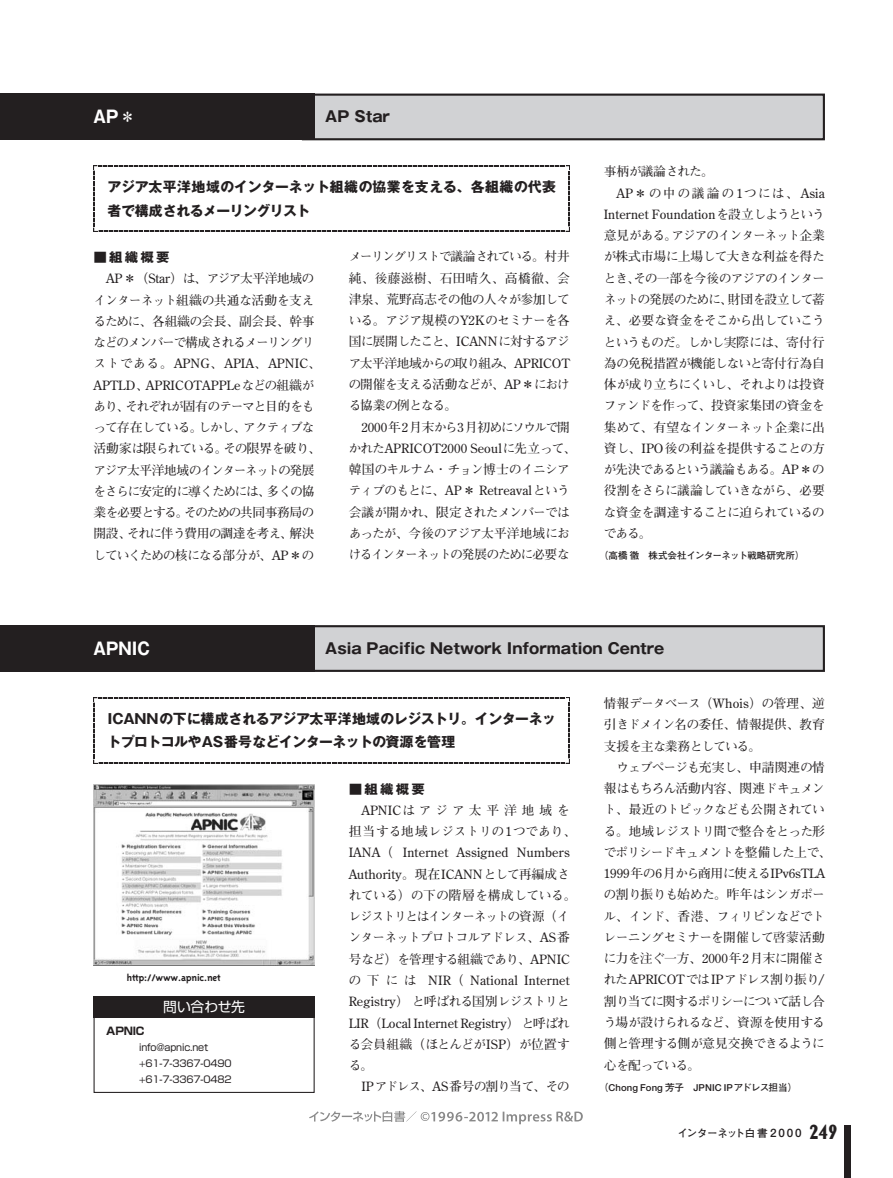
<style>
.page{position:relative;width:893px;height:1178px;background:#fff}
.page>*{position:absolute;margin:0;border:0;box-sizing:border-box;transform-origin:0 0}
.t1{font:700 16.95px "Gothic MB101";color:#fff;scale:.9 1}
.t2{font:700 14.85px "Gothic MB101";color:#231f20}
.t3{font:700 13.8px/23.4px "Gothic MB101";letter-spacing:-.03em;color:#231f20}
.t4{font:700 13.8px/23.4px "Gothic MB101";letter-spacing:-.01em;color:#231f20}
.t5{font:13.8px "Shin Go";letter-spacing:-.035em;color:#fff}
.t6{font:700 12.75px "Futo Min A101";letter-spacing:-.03em;color:#231f20}
.t7{font:700 12.75px "Futo Min A101";letter-spacing:.015em;color:#231f20}
.t8{font:700 12.75px "Futo Min A101";letter-spacing:-.065em;color:#231f20}
.t9{font:700 12.75px "Futo Min A101";letter-spacing:-.07em;color:#231f20}
.t10{font:700 12.75px "Futo Min A101";letter-spacing:-.08em;color:#231f20}
.t11{font:700 12.75px "Futo Min A101";letter-spacing:.005em;color:#231f20}
.t12{font:700 12.75px "Futo Min A101";letter-spacing:-.01em;color:#231f20}
.t13{font:700 12.75px "Futo Min A101";letter-spacing:-.09em;color:#231f20}
.t14{font:700 12.75px "Futo Min A101";letter-spacing:.01em;color:#231f20}
.t15{font:700 12.75px "Futo Min A101";letter-spacing:-.005em;color:#231f20}
.t16{font:700 12.75px "Futo Min A101";letter-spacing:-.115em;color:#231f20}
.t17{font:700 12.75px "Futo Min A101";letter-spacing:-.1em;color:#231f20}
.t18{font:700 12.75px "Futo Min A101";letter-spacing:-.075em;color:#231f20}
.t19{font:700 12.75px "Futo Min A101";letter-spacing:-.11em;color:#231f20}
.t20{font:700 12.75px "Futo Min A101";letter-spacing:-.095em;color:#231f20}
.t21{font:700 12.75px "Futo Min A101";letter-spacing:-.085em;color:#231f20}
.t22{font:700 12.75px "Futo Min A101";letter-spacing:-.125em;color:#231f20}
.t23{font:700 12.75px "Futo Min A101";letter-spacing:-.105em;color:#231f20}
.t24{font:700 12.75px "Futo Min A101";letter-spacing:.09em;color:#231f20}
.t25{font:700 12.75px "Futo Min A101";color:#231f20}
.t26{font:700 12.75px "Futo Min A101";letter-spacing:.02em;color:#231f20}
.t27{font:700 12.75px "Futo Min A101";letter-spacing:.3em;color:#231f20}
.t28{font:700 12.75px "Gothic MB101";letter-spacing:.17em;color:#231f20;scale:1.05 1}
.t29{font:700 10.65px "Triplex";letter-spacing:-.02em;color:#231f20}
.t30{font:700 10.65px "Futo Go B101";letter-spacing:-.055em;color:#231f20}
.t31{font:700 10.65px "Shin Go";letter-spacing:-.02em;color:#231f20}
.t32{font:700 9.6px "Futo Go B101";letter-spacing:-.01em;color:#231f20}
.t33{font:9.6px/15.9px "Shin Go";letter-spacing:-.02em;color:#231f20}
.s1{font-size:11.7px}
.s2{font-family:"Base Mono Narrow";font-size:19.2px}
</style>
<div class="page">
<div style="left:844px;top:1125px;width:7px;height:53px;background:#231f20"></div>
<div style="left:303px;top:95px;width:521px;height:44px;background:#d1d2d4"></div>
<div style="left:302px;top:94px;width:523px;height:46px;border:2px solid #231f20"></div>
<div style="left:0;top:94px;width:315px;height:46px;background:#231f20"></div>
<svg style="left:94px;top:166px;width:476px;height:66px"></svg>
<div style="left:303px;top:626px;width:521px;height:45px;background:#d1d2d4"></div>
<div style="left:302px;top:625px;width:523px;height:47px;border:2px solid #231f20"></div>
<div style="left:0;top:625px;width:315px;height:47px;background:#231f20"></div>
<svg style="left:94px;top:697px;width:476px;height:66px"></svg>
<div style="left:94px;top:1012px;width:221px;height:81px;border:1px solid #231f20"></div>
<div style="left:94px;top:996px;width:221px;height:21px;background:#231f20"></div>
<img style="left:94px;top:784px;width:221px;height:181px">
<svg style="left:309px;top:1111px;width:274px;height:13px"></svg>
<p class="t1" style="left:94px;top:105px;width:48px">AP＊</p>
<p class="t2" style="left:325px;top:106px;width:66px">AP Star</p>
<p class="t4" style="left:107px;top:174px;width:450px">アジア太平洋地域のインターネット組織の協業を支える、各組織の代表者で構成されるメーリングリスト</p>
<p class="t28" style="left:94px;top:248px;width:74px">■組織概要</p>
<p class="t6" style="left:106px;top:270px;width:210px">AP＊（Star）は、アジア太平洋地域の</p>
<p class="t18" style="left:94px;top:292px;width:223px">インターネット組織の共通な活動を支え</p>
<p class="t6" style="left:94px;top:313px;width:223px">るために、各組織の会長、副会長、幹事</p>
<p class="t17" style="left:94px;top:334px;width:223px">などのメンバーで構成されるメーリングリ</p>
<p class="t7" style="left:94px;top:355px;width:229px">ストである。APNG、APIA、APNIC、</p>
<p class="t7" style="left:94px;top:377px;width:223px">APTLD、APRICOTAPPLeなどの組織が</p>
<p class="t17" style="left:94px;top:398px;width:223px">あり、それぞれが固有のテーマと目的をも</p>
<p class="t10" style="left:94px;top:419px;width:223px">って存在している。しかし、アクティブな</p>
<p class="t21" style="left:94px;top:440px;width:229px">活動家は限られている。その限界を破り、</p>
<p class="t22" style="left:94px;top:462px;width:223px">アジア太平洋地域のインターネットの発展</p>
<p class="t23" style="left:94px;top:483px;width:223px">をさらに安定的に導くためには、多くの協</p>
<p class="t18" style="left:94px;top:504px;width:223px">業を必要とする。そのための共同事務局の</p>
<p class="t6" style="left:94px;top:526px;width:223px">開設、それに伴う費用の調達を考え、解決</p>
<p class="t13" style="left:94px;top:547px;width:223px">していくための核になる部分が、AP ＊の</p>
<p class="t16" style="left:349px;top:249px;width:223px">メーリングリストで議論されている。村井</p>
<p class="t26" style="left:349px;top:270px;width:223px">純、後藤滋樹、石田晴久、高橋徹、会</p>
<p class="t6" style="left:349px;top:291px;width:223px">津泉、荒野高志その他の人々が参加して</p>
<p class="t8" style="left:349px;top:312px;width:223px">いる。アジア規模のY2Kのセミナーを各</p>
<p class="t6" style="left:349px;top:334px;width:223px">国に展開したこと、ICANNに対するアジ</p>
<p class="t6" style="left:349px;top:355px;width:223px">ア太平洋地域からの取り組み、APRICOT</p>
<p class="t17" style="left:349px;top:376px;width:223px">の開催を支える活動などが、AP＊におけ</p>
<p class="t20" style="left:349px;top:397px;width:110px">る協業の例となる。</p>
<p class="t6" style="left:361px;top:419px;width:210px">2000年2月末から3月初めにソウルで開</p>
<p class="t7" style="left:349px;top:440px;width:229px">かれたAPRICOT2000 Seoulに先立って、</p>
<p class="t8" style="left:349px;top:461px;width:223px">韓国のキルナム・チョン博士のイニシア</p>
<p class="t7" style="left:349px;top:482px;width:223px">ティブのもとに、AP＊ Retreavalという</p>
<p class="t9" style="left:349px;top:504px;width:223px">会議が開かれ、限定されたメンバーでは</p>
<p class="t10" style="left:349px;top:525px;width:223px">あったが、今後のアジア太平洋地域にお</p>
<p class="t16" style="left:349px;top:546px;width:223px">けるインターネットの発展のために必要な</p>
<p class="t12" style="left:604px;top:164px;width:111px">事柄が議論された。</p>
<p class="t24" style="left:617px;top:185px;width:210px">AP＊の中の議論の1つには、Asia</p>
<p class="t11" style="left:604px;top:206px;width:223px">Internet Foundationを設立しようという</p>
<p class="t13" style="left:604px;top:227px;width:223px">意見がある。アジアのインターネット企業</p>
<p class="t15" style="left:604px;top:249px;width:223px">が株式市場に上場して大きな利益を得た</p>
<p class="t13" style="left:604px;top:270px;width:223px">とき、その一部を今後のアジアのインター</p>
<p class="t19" style="left:604px;top:291px;width:223px">ネットの発展のために、財団を設立して蓄</p>
<p class="t9" style="left:604px;top:312px;width:223px">え、必要な資金をそこから出していこう</p>
<p class="t9" style="left:604px;top:334px;width:223px">というものだ。しかし実際には、寄付行</p>
<p class="t12" style="left:604px;top:355px;width:223px">為の免税措置が機能しないと寄付行為自</p>
<p class="t8" style="left:604px;top:376px;width:223px">体が成り立ちにくいし、それよりは投資</p>
<p class="t25" style="left:604px;top:397px;width:223px">ファンドを作って、投資家集団の資金を</p>
<p class="t9" style="left:604px;top:419px;width:223px">集めて、有望なインターネット企業に出</p>
<p class="t14" style="left:604px;top:440px;width:223px">資し、IPO後の利益を提供することの方</p>
<p class="t20" style="left:604px;top:461px;width:223px">が先決であるという議論もある。AP ＊の</p>
<p class="t9" style="left:604px;top:483px;width:223px">役割をさらに議論していきながら、必要</p>
<p class="t8" style="left:604px;top:504px;width:223px">な資金を調達することに迫られているの</p>
<p class="t6" style="left:604px;top:525px;width:49px">である。</p>
<p class="t32" style="left:599px;top:550px;width:207px">（高橋 徹　株式会社インターネット戦略研究所）</p>
<p class="t1" style="left:94px;top:636px;width:64px">APNIC</p>
<p class="t2" style="left:325px;top:638px;width:341px">Asia Pacific Network Information Centre</p>
<p class="t3" style="left:107px;top:705px;width:450px">ICANNの下に構成されるアジア太平洋地域のレジストリ。インターネットプロトコルやAS番号などインターネットの資源を管理</p>
<p class="t29" style="left:127px;top:971px;width:95px">http://www.apnic.net</p>
<p class="t5" style="left:163px;top:997px;width:84px">問い合わせ先</p>
<p class="t31" style="left:106px;top:1024px;width:40px">APNIC</p>
<p class="t33" style="left:139px;top:1039px;width:94px">info@apnic.net +61-7-3367-0490 +61-7-3367-0482</p>
<p class="t28" style="left:349px;top:780px;width:74px">■組織概要</p>
<p class="t27" style="left:361px;top:802px;width:210px">APNICはアジア太平洋地域を</p>
<p class="t12" style="left:349px;top:823px;width:229px">担当する地域レジストリの1つであり、</p>
<p class="t7" style="left:349px;top:844px;width:223px">IANA（ Internet Assigned Numbers</p>
<p class="t14" style="left:349px;top:866px;width:223px">Authority。現在ICANNとして再編成さ</p>
<p class="t6" style="left:349px;top:887px;width:229px">れている）の下の階層を構成している。</p>
<p class="t19" style="left:349px;top:908px;width:223px">レジストリとはインターネットの資源（イ</p>
<p class="t8" style="left:349px;top:929px;width:223px">ンターネットプロトコルアドレス、AS番</p>
<p class="t15" style="left:349px;top:951px;width:223px">号など）を管理する組織であり、APNIC</p>
<p class="t7" style="left:349px;top:972px;width:223px">の下には NIR（ National Internet</p>
<p class="t14" style="left:349px;top:993px;width:223px">Registry） と呼ばれる国別レジストリと</p>
<p class="t11" style="left:349px;top:1015px;width:223px">LIR（Local Internet Registry） と呼ばれ</p>
<p class="t7" style="left:349px;top:1036px;width:223px">る会員組織（ほとんどがISP）が位置す</p>
<p class="t6" style="left:349px;top:1057px;width:26px">る。</p>
<p class="t6" style="left:361px;top:1078px;width:210px">IPアドレス、AS番号の割り当て、その</p>
<p class="t11" style="left:604px;top:695px;width:223px">情報データベース（Whois）の管理、逆</p>
<p class="t12" style="left:604px;top:716px;width:223px">引きドメイン名の委任、情報提供、教育</p>
<p class="t13" style="left:604px;top:738px;width:159px">支援を主な業務としている。</p>
<p class="t10" style="left:617px;top:759px;width:210px">ウェブページも充実し、申請関連の情</p>
<p class="t10" style="left:604px;top:780px;width:223px">報はもちろん活動内容、関連ドキュメン</p>
<p class="t8" style="left:604px;top:801px;width:223px">ト、最近のトピックなども公開されてい</p>
<p class="t9" style="left:604px;top:823px;width:223px">る。地域レジストリ間で整合をとった形</p>
<p class="t10" style="left:604px;top:844px;width:229px">でポリシードキュメントを整備した上で、</p>
<p class="t11" style="left:604px;top:865px;width:223px">1999年の6月から商用に使えるIPv6sTLA</p>
<p class="t9" style="left:604px;top:886px;width:223px">の割り振りも始めた。昨年はシンガポー</p>
<p class="t8" style="left:604px;top:908px;width:223px">ル、インド、香港、フィリピンなどでト</p>
<p class="t8" style="left:604px;top:929px;width:223px">レーニングセミナーを開催して啓蒙活動</p>
<p class="t12" style="left:604px;top:950px;width:223px">に力を注ぐ一方、2000年2月末に開催さ</p>
<p class="t15" style="left:604px;top:971px;width:223px">れた APRICOTでは IPアドレス割り振り/</p>
<p class="t16" style="left:604px;top:993px;width:223px">割り当てに関するポリシーについて話し合</p>
<p class="t18" style="left:604px;top:1014px;width:223px">う場が設けられるなど、資源を使用する</p>
<p class="t10" style="left:604px;top:1035px;width:223px">側と管理する側が意見交換できるように</p>
<p class="t13" style="left:604px;top:1057px;width:98px">心を配っている。</p>
<p class="t32" style="left:599px;top:1081px;width:199px">（Chong Fong 芳子　JPNIC IPアドレス担当）</p>
<p class="t30" style="left:677px;top:1127px;width:162px">インターネット白書 <span class="s1">2 0 0 0</span> <span class="s2">249</span></p>
</div>
